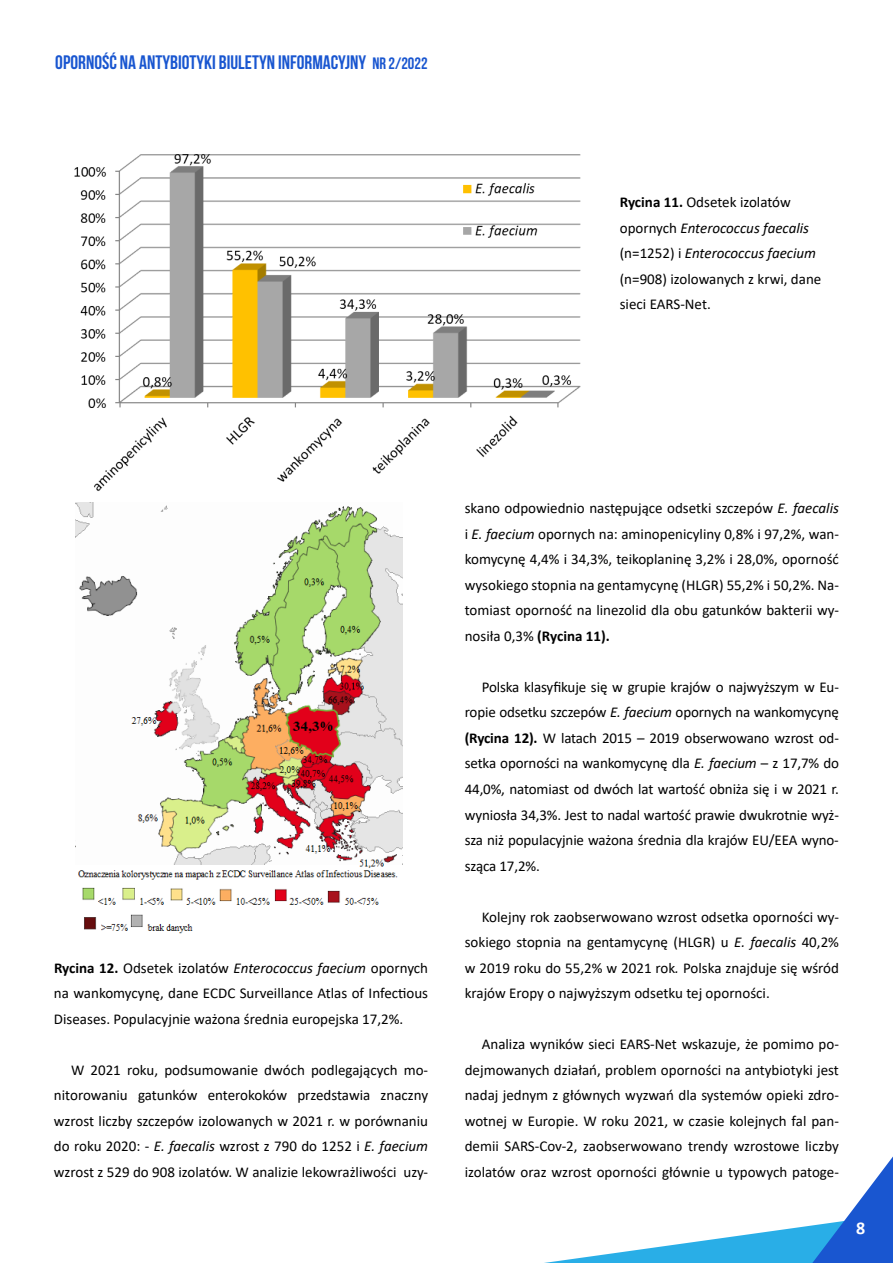
<style>
.page{position:relative;width:893px;height:1263px;background:#fff}
.page>*{position:absolute;margin:0;border:0;box-sizing:border-box;transform-origin:0 0}
.t1{font:700 19.5px "Bebas Neue";color:#1956d0}
.t2{font:700 18px "Calibri";color:#fff}
.t3{font:15px/25.5px "Calibri";color:#000;text-align:justify}
.s1{font-size:16.5px}
.s2{font-weight:700}
.s3{font-style:italic}
</style>
<div class="page">
<img style="left:75px;top:503px;width:328px;height:431px">
<img style="left:74px;top:154px;width:507px;height:337px">
<svg style="left:544px;top:1156px;width:349px;height:107px"></svg>
<h1 class="t1" style="left:55px;top:51px;width:374px">OPORNOŚĆ NA ANTYBIOTYKI BIULETYN INFORMACYJNY <span class="s1">nr 2/2022</span></h1>
<p class="t3" style="left:620px;top:189px;width:203px;text-align:left"><span class="s2">Rycina 11.</span> Odsetek izolatów opornych <span class="s3">Enterococcus faecalis </span>(n=1252) i <span class="s3">Enterococcus faecium </span>(n=908) izolowanych z krwi, dane sieci EARS-Net.</p>
<p class="t3" style="left:54px;top:954px;width:376px"><span class="s2">Rycina 12.</span> Odsetek izolatów <span class="s3">Enterococcus faecium</span> opornych na wankomycynę, dane ECDC Surveillance Atlas of Infectious Diseases. Populacyjnie ważona średnia europejska 17,2%.</p>
<p class="t3" style="left:54px;top:1056px;width:376px;text-indent:17px">W 2021 roku, podsumowanie dwóch podlegających mo&shy;nitorowaniu gatunków enterokoków przedstawia znaczny wzrost liczby szczepów izolowanych w 2021 r. w porównaniu do roku 2020: - <span class="s3">E. faecalis</span> wzrost z 790 do 1252 i <span class="s3">E. faecium </span>wzrost z 529 do 908 izolatów. W analizie lekowrażliwości uzy-</p>
<p class="t3" style="left:465px;top:495px;width:376px">skano odpowiednio następujące odsetki szczepów <span class="s3">E. faecalis </span>i <span class="s3">E. faecium</span> opornych na: aminopenicyliny 0,8% i 97,2%, wan&shy;komycynę 4,4% i 34,3%, teikoplaninę 3,2% i 28,0%, oporność wysokiego stopnia na gentamycynę (HLGR) 55,2% i 50,2%. Na&shy;tomiast oporność na linezolid dla obu gatunków bakterii wy&shy;nosiła 0,3% <span class="s2">(Rycina 11).</span></p>
<p class="t3" style="left:465px;top:674px;width:376px;text-indent:17px">Polska klasyfikuje się w grupie krajów o najwyższym w Eu&shy;ropie odsetku szczepów <span class="s3">E. faecium</span> opornych na wankomycynę <span class="s2">(Rycina 12).</span> W latach 2015 – 2019 obserwowano wzrost od&shy;setka oporności na wankomycynę dla <span class="s3">E. faecium</span> – z 17,7% do 44,0%, natomiast od dwóch lat wartość obniża się i w 2021 r. wyniosła 34,3%. Jest to nadal wartość prawie dwukrotnie wyż&shy;sza niż populacyjnie ważona średnia dla krajów EU/EEA wyno&shy;sząca 17,2%.</p>
<p class="t3" style="left:465px;top:903px;width:376px;text-indent:17px">Kolejny rok zaobserwowano wzrost odsetka oporności wy&shy;sokiego stopnia na gentamycynę (HLGR) u <span class="s3">E. faecalis</span> 40,2% w 2019 roku do 55,2% w 2021 rok<span class="s3">.</span> Polska znajduje się wśród krajów Eropy o najwyższym odsetku tej oporności.</p>
<p class="t3" style="left:465px;top:1031px;width:376px;text-indent:17px">Analiza wyników sieci EARS-Net wskazuje, że pomimo po&shy;dejmowanych działań, problem oporności na antybiotyki jest nadaj jednym z głównych wyzwań dla systemów opieki zdro&shy;wotnej w Europie. W roku 2021, w czasie kolejnych fal pan&shy;demii SARS-Cov-2, zaobserwowano trendy wzrostowe liczby izolatów oraz wzrost oporności głównie u typowych patoge-</p>
<p class="t2" style="left:856px;top:1215px;width:11px">8</p>
</div>
